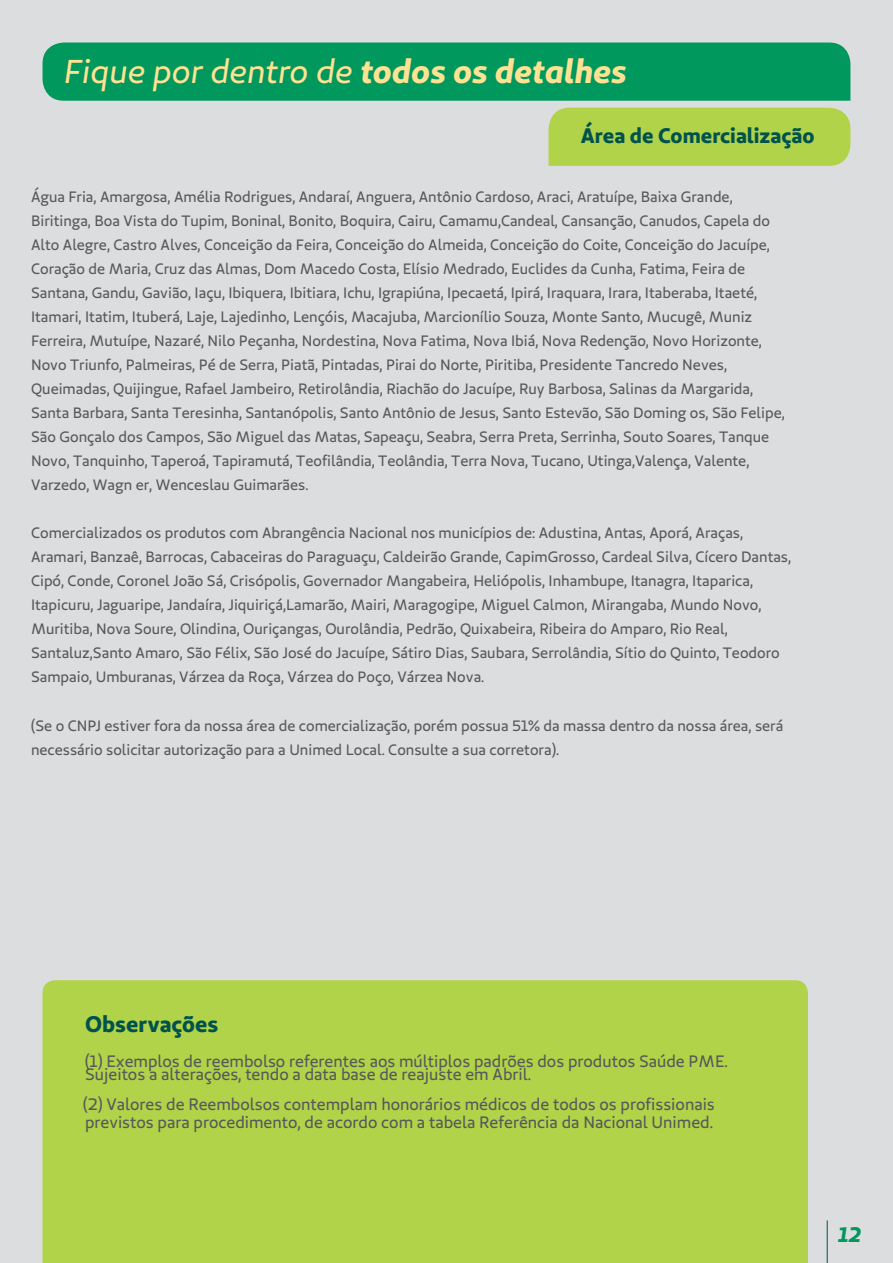
<style>
.page{position:relative;width:893px;height:1263px;background:#dcdddf}
.page>*{position:absolute;margin:0;border:0;box-sizing:border-box;transform-origin:0 0}
.t1{font:italic 33px "Unimed Sans 2020 Regular";color:#ffe192}
.t2{font:22.5px "Unimed Sans 2020 Bold";color:#00524d}
.t3{font:21px "Unimed Sans 2020 Bold";color:#00524d}
.t4{font:italic 21px "Unimed Sans 2020 Bold";color:#00985c}
.t5{font:16.5px/13.5px "Unimed Sans 2020 Regular";color:#57585a}
.t6{font:15px/24px "Unimed Sans 2020 Regular";color:#57585a}
.s1{font-family:"Unimed Sans 2020 Bold"}
</style>
<div class="page">
<div style="left:43px;top:43px;width:807px;height:58px;background:#00985c"></div>
<hr style="left:827px;top:1220px;width:1px;height:43px;background:#00524d">
<div style="left:549px;top:108px;width:301px;height:58px;background:#b1d349"></div>
<div style="left:43px;top:980px;width:765px;height:283px;background:#b1d349"></div>
<h1 class="t1" style="left:64px;top:50px;width:565px">Fique por dentro de <span class="s1">todos os detalhes</span></h1>
<h3 class="t3" style="left:581px;top:121px;width:235px">Área de Comercialização</h3>
<p class="t6" style="left:31px;top:185px;width:755px">Água Fria, Amargosa, Amélia Rodrigues, Andaraí, Anguera, Antônio Cardoso, Araci, Aratuípe, Baixa Grande, Biritinga, Boa Vista do Tupim, Boninal, Bonito, Boquira, Cairu, Camamu,Candeal, Cansanção, Canudos, Capela do Alto Alegre, Castro Alves, Conceição da Feira, Conceição do Almeida, Conceição do Coite, Conceição do Jacuípe, Coração de Maria, Cruz das Almas, Dom Macedo Costa, Elísio Medrado, Euclides da Cunha, Fatima, Feira de Santana, Gandu, Gavião, Iaçu, Ibiquera, Ibitiara, Ichu, Igrapiúna, Ipecaetá, Ipirá, Iraquara, Irara, Itaberaba, Itaeté, Itamari, Itatim, Ituberá, Laje, Lajedinho, Lençóis, Macajuba, Marcionílio Souza, Monte Santo, Mucugê, Muniz Ferreira, Mutuípe, Nazaré, Nilo Peçanha, Nordestina, Nova Fatima, Nova Ibiá, Nova Redenção, Novo Horizonte, Novo Triunfo, Palmeiras, Pé de Serra, Piatã, Pintadas, Pirai do Norte, Piritiba, Presidente Tancredo Neves, Queimadas, Quijingue, Rafael Jambeiro, Retirolândia, Riachão do Jacuípe, Ruy Barbosa, Salinas da Margarida, Santa Barbara, Santa Teresinha, Santanópolis, Santo Antônio de Jesus, Santo Estevão, São Doming os, São Felipe, São Gonçalo dos Campos, São Miguel das Matas, Sapeaçu, Seabra, Serra Preta, Serrinha, Souto Soares, Tanque Novo, Tanquinho, Taperoá, Tapiramutá, Teofilândia, Teolândia, Terra Nova, Tucano, Utinga,Valença, Valente, Varzedo, Wagn er, Wenceslau Guimarães.</p>
<p class="t6" style="left:31px;top:521px;width:762px">Comercializados os produtos com Abrangência Nacional nos municípios de: Adustina, Antas, Aporá, Araças, Aramari, Banzaê, Barrocas, Cabaceiras do Paraguaçu, Caldeirão Grande, CapimGrosso, Cardeal Silva, Cícero Dantas, Cipó, Conde, Coronel João Sá, Crisópolis, Governador Mangabeira, Heliópolis, Inhambupe, Itanagra, Itaparica, Itapicuru, Jaguaripe, Jandaíra, Jiquiriçá,Lamarão, Mairi, Maragogipe, Miguel Calmon, Mirangaba, Mundo Novo, Muritiba, Nova Soure, Olindina, Ouriçangas, Ourolândia, Pedrão, Quixabeira, Ribeira do Amparo, Rio Real, Santaluz,Santo Amaro, São Félix, São José do Jacuípe, Sátiro Dias, Saubara, Serrolândia, Sítio do Quinto, Teodoro Sampaio, Umburanas, Várzea da Roça, Várzea do Poço, Várzea Nova.</p>
<p class="t6" style="left:31px;top:713px;width:754px">(Se o CNPJ estiver fora da nossa área de comercialização, porém possua 51% da massa dentro da nossa área, será necessário solicitar autorização para a Unimed Local. Consulte a sua corretora).</p>
<h2 class="t2" style="left:85px;top:1009px;width:135px">Observações</h2>
<p class="t5" style="left:85px;top:1054px;width:644px">(1) Exemplos de reembolso referentes aos múltiplos padrões dos produtos Saúde PME.<br>Sujeitos a alterações, tendo a data base de reajuste em Abril.</p>
<p class="t5" style="left:83px;top:1096px;width:633px;line-height:17.4px">(2) Valores de Reembolsos contemplam honorários médicos de todos os profissionais previstos para procedimento, de acordo com a tabela Referência da Nacional Unimed.</p>
<h3 class="t4" style="left:838px;top:1220px;width:24px">12</h3>
</div>
